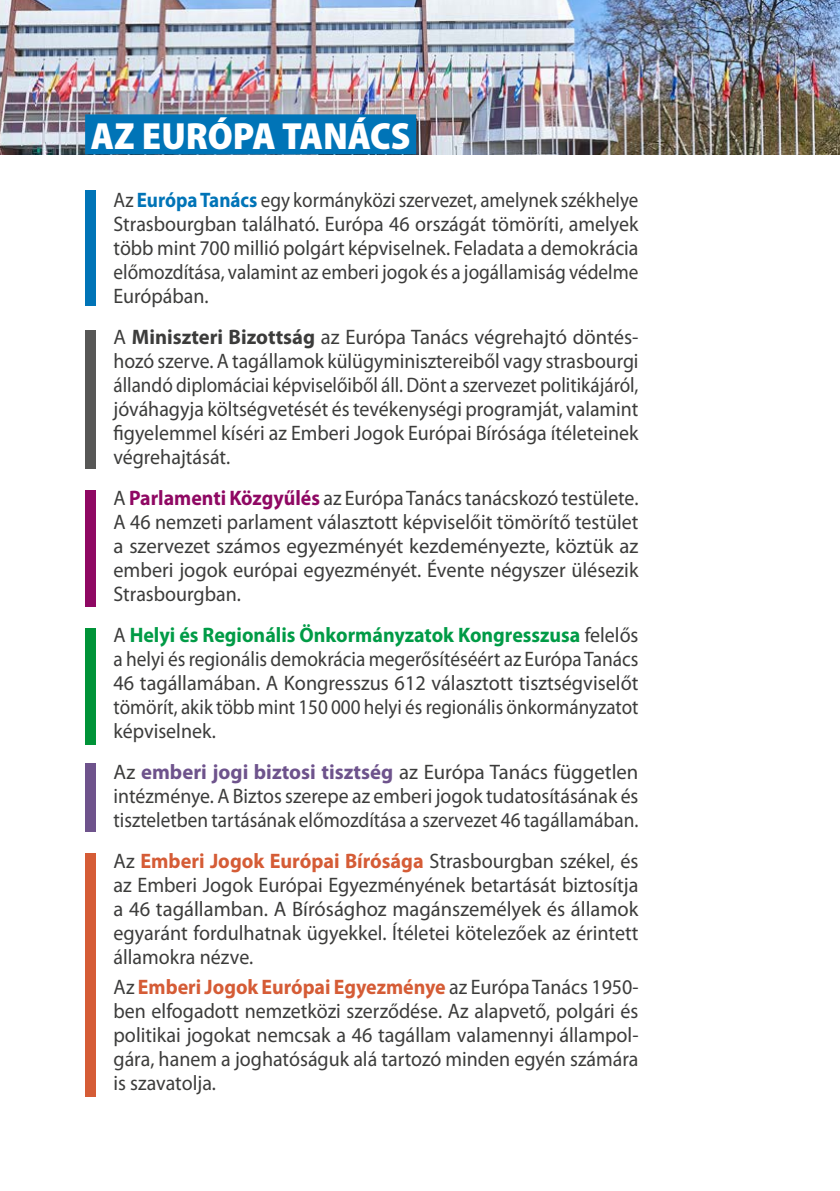
<style>
.page{position:relative;width:840px;height:1191px;background:#fff}
.page>*{position:absolute;margin:0;border:0;box-sizing:border-box;transform-origin:0 0}
.t1{font:900 semi-condensed 38px "Myriad Pro";color:#fff}
.t2{font:21px/24px "Myriad Pro";color:#3c3c3b;text-align:justify;scale:.95 1}
.t3{font:21px/24px "Myriad Pro";color:#3c3c3b;text-align:justify}
.t4{font:21px/24px "Myriad Pro";color:#3c3c3b;text-align:justify;scale:.91 1}
.t5{font:21px/24px "Myriad Pro";color:#3c3c3b;text-align:justify;scale:.96 1}
.s1{font-weight:700;color:#0074b7}
.s2{font-weight:700}
.s3{font-weight:700;color:#8f0863}
.s4{font-weight:700;color:#009b46}
.s5{font-weight:700;color:#6e538c}
.s6{font-weight:700;color:#d55c36}
</style>
<div class="page">
<img style="left:0;top:0;width:839px;height:154px">
<div style="left:85px;top:114px;width:331px;height:40px;background:#0074b7"></div>
<div style="left:85px;top:190px;width:10px;height:116px;background:#0074b7"></div>
<div style="left:85px;top:330px;width:10px;height:139px;background:#575756"></div>
<div style="left:85px;top:490px;width:10px;height:116px;background:#8f0863"></div>
<div style="left:85px;top:628px;width:10px;height:116px;background:#009338"></div>
<div style="left:85px;top:763px;width:10px;height:68px;background:#6e538c"></div>
<div style="left:85px;top:852px;width:10px;height:244px;background:#d55c36"></div>
<h1 class="t1" style="left:91px;top:111px;width:321px">AZ EURÓPA TANÁCS</h1>
<p class="t4" style="left:113px;top:187px;width:578px">Az <span class="s1">Európa Tanács</span> egy kormányközi szervezet, amelynek székhelye Strasbourgban található. Európa 46 országát tömöríti, amelyek több mint 700 millió polgárt képviselnek. Feladata a demokrácia előmozdítása, valamint az emberi jogok és a jogállamiság védelme Európában.</p>
<p class="t3" style="left:113px;top:324px;width:526px">A <span class="s2">Miniszteri Bizottság</span> az Európa Tanács végrehajtó döntés&shy;hozó szerve. A tagállamok külügyminisztereiből vagy strasbourgi állandó diplomáciai képviselőiből áll. Dönt a szervezet politikájáról, jóváhagyja költségvetését és tevékenységi programját, valamint figyelemmel kíséri az Emberi Jogok Európai Bírósága ítéleteinek végrehajtását.</p>
<p class="t2" style="left:113px;top:485px;width:554px">A <span class="s3">Parlamenti Közgyűlés</span> az Európa Tanács tanácskozó testülete.<br>A 46 nemzeti parlament választott képviselőit tömörítő testület a szervezet számos egyezményét kezdeményezte, köztük az emberi jogok európai egyezményét. Évente négyszer ülésezik Strasbourgban.</p>
<p class="t2" style="left:113px;top:622px;width:554px">A <span class="s4">Helyi és Regionális Önkormányzatok Kongresszusa</span> felelős a helyi és regionális demokrácia megerősítéséért az Európa Tanács 46 tagállamában. A Kongresszus 612 választott tisztségviselőt tömörít, akik több mint 150 000 helyi és regionális önkormányzatot képviselnek.</p>
<p class="t3" style="left:113px;top:759px;width:526px">Az <span class="s5">emberi jogi biztosi tisztség</span> az Európa Tanács független intézménye. A Biztos szerepe az emberi jogok tudatosításának és tiszteletben tartásának előmozdítása a szervezet 46 tagállamában.</p>
<p class="t5" style="left:113px;top:848px;width:548px">Az <span class="s6">Emberi Jogok Európai Bírósága</span> Strasbourgban székel, és az Emberi Jogok Európai Egyezményének betartását biztosítja a 46 tagállamban. A Bírósághoz magánszemélyek és államok egyaránt fordulhatnak ügyekkel. Ítéletei kötelezőek az érintett államokra nézve.</p>
<p class="t2" style="left:113px;top:974px;width:554px">Az <span class="s6">Emberi Jogok Európai Egyezménye</span> az Európa Tanács 1950- ben elfogadott nemzetközi szerződése. Az alapvető, polgári és politikai jogokat nemcsak a 46 tagállam valamennyi állampol&shy;gára, hanem a joghatóságuk alá tartozó minden egyén számára is szavatolja.</p>
</div>
